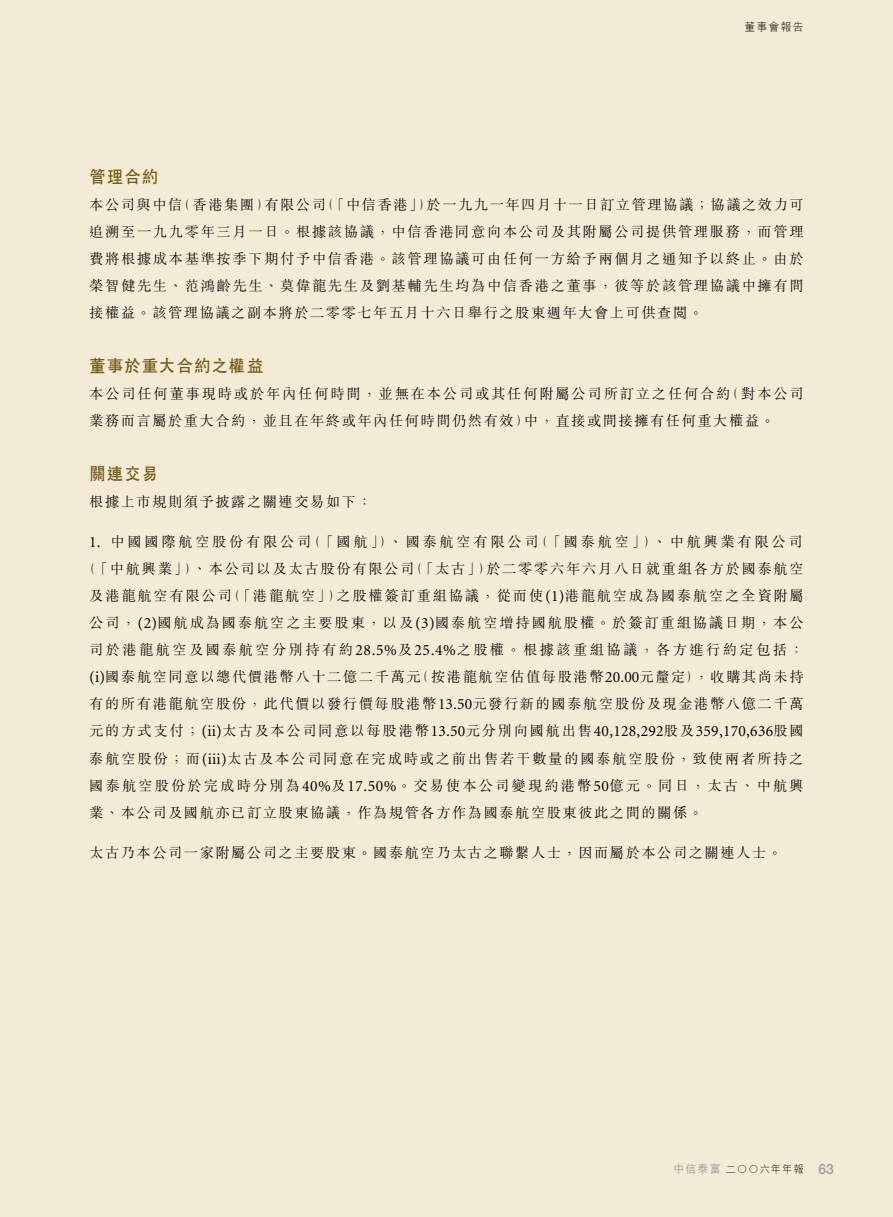
<style>
.page{position:relative;width:893px;height:1217px;background:#fff}
.page>*{position:absolute;margin:0;border:0;box-sizing:border-box;transform-origin:0 0}
.t1{font:700 17.25px "C Hei 2 HK";letter-spacing:.035em;color:#755b1a}
.t2{font:300 14.25px/27px "M Sung HK";letter-spacing:.105em;color:#000;text-align:justify}
.t3{font:300 14.25px/27px "M Sung HK";letter-spacing:.13em;color:#000}
.t4{font:500 14.25px "Helvetica Neue";color:#9c9d9f}
.t5{font:300 11.25px "M Hei HK";letter-spacing:.1em;color:#000}
.t6{font:300 10.5px "M Hei HK";color:#000}
.s1{font-family:"Minion MM";font-weight:400;font-size:15.75px}
.s2{font-weight:500;font-size:11.25px;color:#9c9d9f}
</style>
<div class="page">
<div style="left:0;top:0;width:893px;height:1216px;background:#f4ebd6"></div>
<p class="t5" style="left:744px;top:19px;width:61px">董事會報告</p>
<p class="t1" style="left:89px;top:164px;width:71px">管理合約</p>
<p class="t2" style="left:89px;top:190px;width:716px">本公司與中信(香港集團)有限公司(「中信香港」)於一九九一年四月十一日訂立管理協議；協議之效力可追溯至一九九零年三月一日。根據該協議，中信香港同意向本公司及其附屬公司提供管理服務，而管理費將根據成本基準按季下期付予中信香港。該管理協議可由任何一方給予兩個月之通知予以終止。由於榮智健先生、范鴻齡先生、莫偉龍先生及劉基輔先生均為中信香港之董事，彼等於該管理協議中擁有間接權益。該管理協議之副本將於二零零七年五月十六日舉行之股東週年大會上可供查閱。</p>
<p class="t1" style="left:89px;top:353px;width:175px">董事於重大合約之權益</p>
<p class="t3" style="left:89px;top:379px;width:716px">本公司任何董事現時或於年內任何時間，並無在本公司或其任何附屬公司所訂立之任何合約(對本公司業務而言屬於重大合約，並且在年終或年內任何時間仍然有效)中，直接或間接擁有任何重大權益。</p>
<p class="t1" style="left:89px;top:461px;width:71px">關連交易</p>
<p class="t2" style="left:89px;top:487px;width:284px">根據上市規則須予披露之關連交易如下：</p>
<p class="t2" style="left:89px;top:528px;width:716px"><span class="s1">1.</span> 中國國際航空股份有限公司(「國航」)、國泰航空有限公司(「國泰航空」)、中航興業有限公司(「中航興業」)、本公司以及太古股份有限公司(「太古」)於二零零六年六月八日就重組各方於國泰航空及港龍航空有限公司(「港龍航空」)之股權簽訂重組協議，從而使<span class="s1">(1)</span>港龍航空成為國泰航空之全資附屬公司，<span class="s1">(2)</span>國航成為國泰航空之主要股東，以及<span class="s1">(3)</span>國泰航空增持國航股權。於簽訂重組協議日期，本公司於港龍航空及國泰航空分別持有約<span class="s1">28.5%</span>及<span class="s1">25.4%</span>之股權。根據該重組協議，各方進行約定包括：<span class="s1">(i)</span>國泰航空同意以總代價港幣八十二億二千萬元(按港龍航空估值每股港幣<span class="s1">20.00</span>元釐定)，收購其尚未持有的所有港龍航空股份，此代價以發行價每股港幣<span class="s1">13.50</span>元發行新的國泰航空股份及現金港幣八億二千萬元的方式支付；<span class="s1">(ii)</span>太古及本公司同意以每股港幣<span class="s1">13.50</span>元分別向國航出售<span class="s1">40,128,292</span>股及<span class="s1">359,170,636</span>股國泰航空股份；而<span class="s1">(iii)</span>太古及本公司同意在完成時或之前出售若干數量的國泰航空股份，致使兩者所持之國泰航空股份於完成時分別為<span class="s1">40%</span>及<span class="s1">17.50%</span>。交易使本公司變現約港幣<span class="s1">50</span>億元。同日，太古、中航興業、本公司及國航亦已訂立股東協議，作為規管各方作為國泰航空股東彼此之間的關係。</p>
<p class="t2" style="left:89px;top:838px;width:694px">太古乃本公司一家附屬公司之主要股東。國泰航空乃太古之聯繫人士，因而屬於本公司之關連人士。</p>
<p class="t6" style="left:673px;top:1161px;width:132px"><span class="s2">中信泰富</span> 二○○六年年報</p>
<p class="t4" style="left:819px;top:1160px;width:17px">63</p>
</div>
